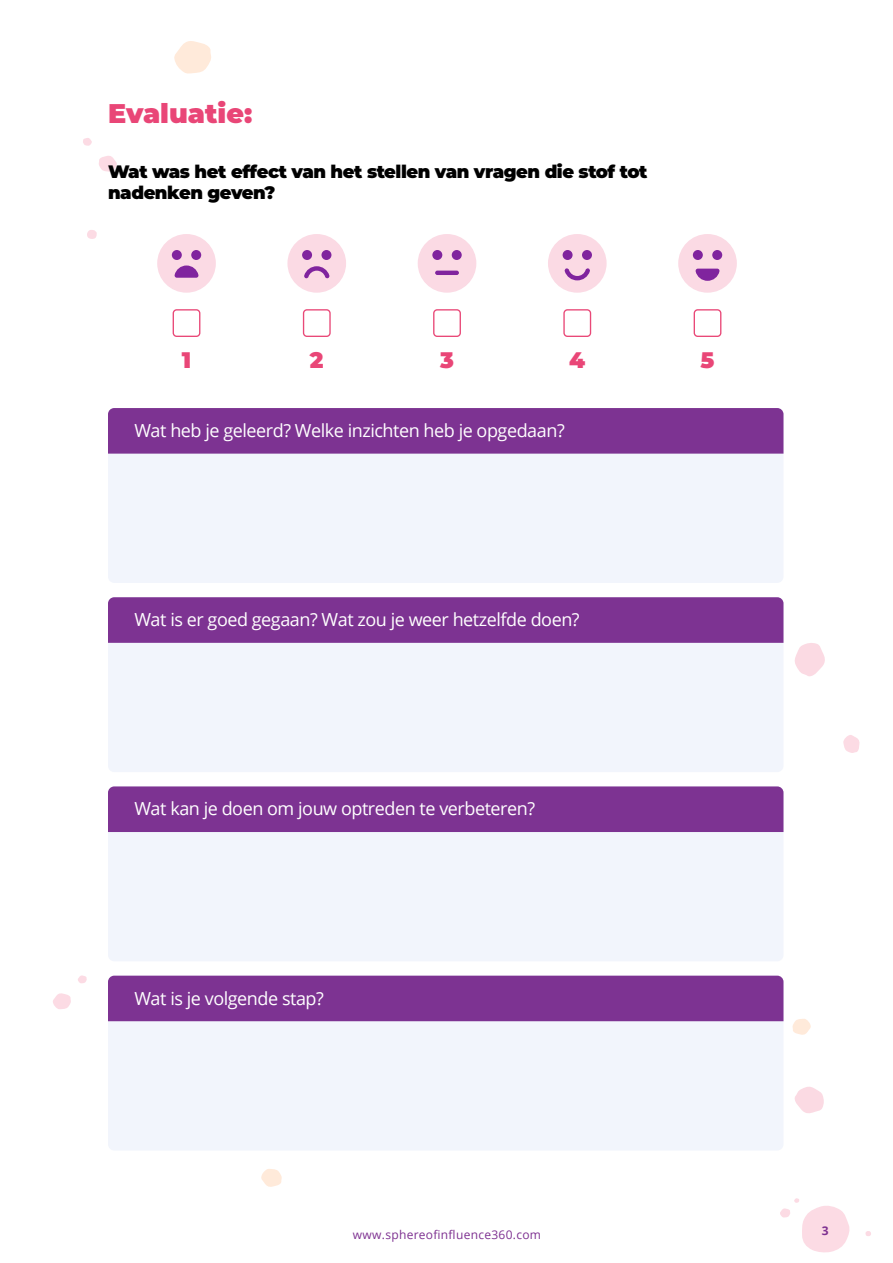
<style>
.page{position:relative;width:893px;height:1263px;background:#fff}
.page>*{position:absolute;margin:0;border:0;box-sizing:border-box;transform-origin:0 0}
.t1{font:900 27px "Montserrat";color:#e94677}
.t2{font:900 22.5px "Montserrat";color:#e94677}
.t3{font:18px "Open Sans";letter-spacing:-.025em;color:#fff}
.t4{font:900 18px/20.5px "Montserrat";letter-spacing:-.025em;color:#000}
.t5{font:12px "Open Sans";letter-spacing:.025em;color:#7e3191}
.t6{font:700 12px "Open Sans";color:#7e3191}
</style>
<div class="page">
<svg style="left:87px;top:230px;width:10px;height:9px"></svg>
<svg style="left:99px;top:156px;width:18px;height:16px"></svg>
<svg style="left:83px;top:138px;width:9px;height:8px"></svg>
<svg style="left:174px;top:41px;width:37px;height:33px"></svg>
<svg style="left:53px;top:993px;width:18px;height:16px"></svg>
<svg style="left:78px;top:975px;width:9px;height:8px"></svg>
<svg style="left:794px;top:1087px;width:30px;height:26px"></svg>
<svg style="left:795px;top:643px;width:30px;height:34px"></svg>
<svg style="left:261px;top:1169px;width:21px;height:18px"></svg>
<svg style="left:792px;top:1019px;width:19px;height:16px"></svg>
<svg style="left:843px;top:735px;width:17px;height:18px"></svg>
<svg style="left:865px;top:1231px;width:6px;height:5px"></svg>
<svg style="left:780px;top:1198px;width:70px;height:55px"></svg>
<div style="left:108px;top:408px;width:675px;height:175px;background:#f2f5fc;border-radius:6px"></div>
<div style="left:108px;top:408px;width:675px;height:46px;background:#7d3392"></div>
<div style="left:108px;top:597px;width:675px;height:175px;background:#f2f5fc;border-radius:6px"></div>
<div style="left:108px;top:597px;width:675px;height:46px;background:#7d3392"></div>
<div style="left:108px;top:786px;width:675px;height:175px;background:#f2f5fc;border-radius:6px"></div>
<div style="left:108px;top:786px;width:675px;height:46px;background:#7d3392"></div>
<div style="left:108px;top:976px;width:675px;height:174px;background:#f2f5fc;border-radius:6px"></div>
<div style="left:108px;top:976px;width:675px;height:45px;background:#7d3392"></div>
<div style="left:694px;top:309px;width:27px;height:28px;border:1px solid #e94978;border-radius:3px"></div>
<svg style="left:678px;top:234px;width:59px;height:59px"></svg>
<div style="left:563px;top:309px;width:28px;height:28px;border:1px solid #e94978;border-radius:3px"></div>
<svg style="left:548px;top:234px;width:59px;height:59px"></svg>
<div style="left:433px;top:309px;width:28px;height:28px;border:1px solid #e94978;border-radius:3px"></div>
<svg style="left:418px;top:234px;width:58px;height:59px"></svg>
<div style="left:303px;top:309px;width:28px;height:28px;border:1px solid #e94978;border-radius:3px"></div>
<svg style="left:287px;top:234px;width:59px;height:59px"></svg>
<div style="left:173px;top:309px;width:27px;height:28px;border:1px solid #e94978;border-radius:3px"></div>
<svg style="left:157px;top:234px;width:59px;height:59px"></svg>
<h1 class="t1" style="left:108px;top:94px;width:146px">Evaluatie:</h1>
<p class="t4" style="left:108px;top:161px;width:541px">Wat was het effect van het stellen van vragen die stof tot nadenken geven?</p>
<p class="t2" style="left:182px;top:343px;width:11px">1</p>
<p class="t2" style="left:310px;top:343px;width:15px">2</p>
<p class="t2" style="left:440px;top:343px;width:15px">3</p>
<p class="t2" style="left:569px;top:343px;width:18px">4</p>
<p class="t2" style="left:701px;top:343px;width:15px">5</p>
<p class="t3" style="left:134px;top:418px;width:432px">Wat heb je geleerd? Welke inzichten heb je opgedaan?</p>
<p class="t3" style="left:134px;top:607px;width:447px">Wat is er goed gegaan? Wat zou je weer hetzelfde doen?</p>
<p class="t3" style="left:134px;top:797px;width:402px">Wat kan je doen om jouw optreden te verbeteren?</p>
<p class="t3" style="left:134px;top:986px;width:191px">Wat is je volgende stap?</p>
<p class="t5" style="left:353px;top:1226px;width:190px">www.sphereofinfluence360.com</p>
<p class="t6" style="left:822px;top:1222px;width:8px">3</p>
</div>
